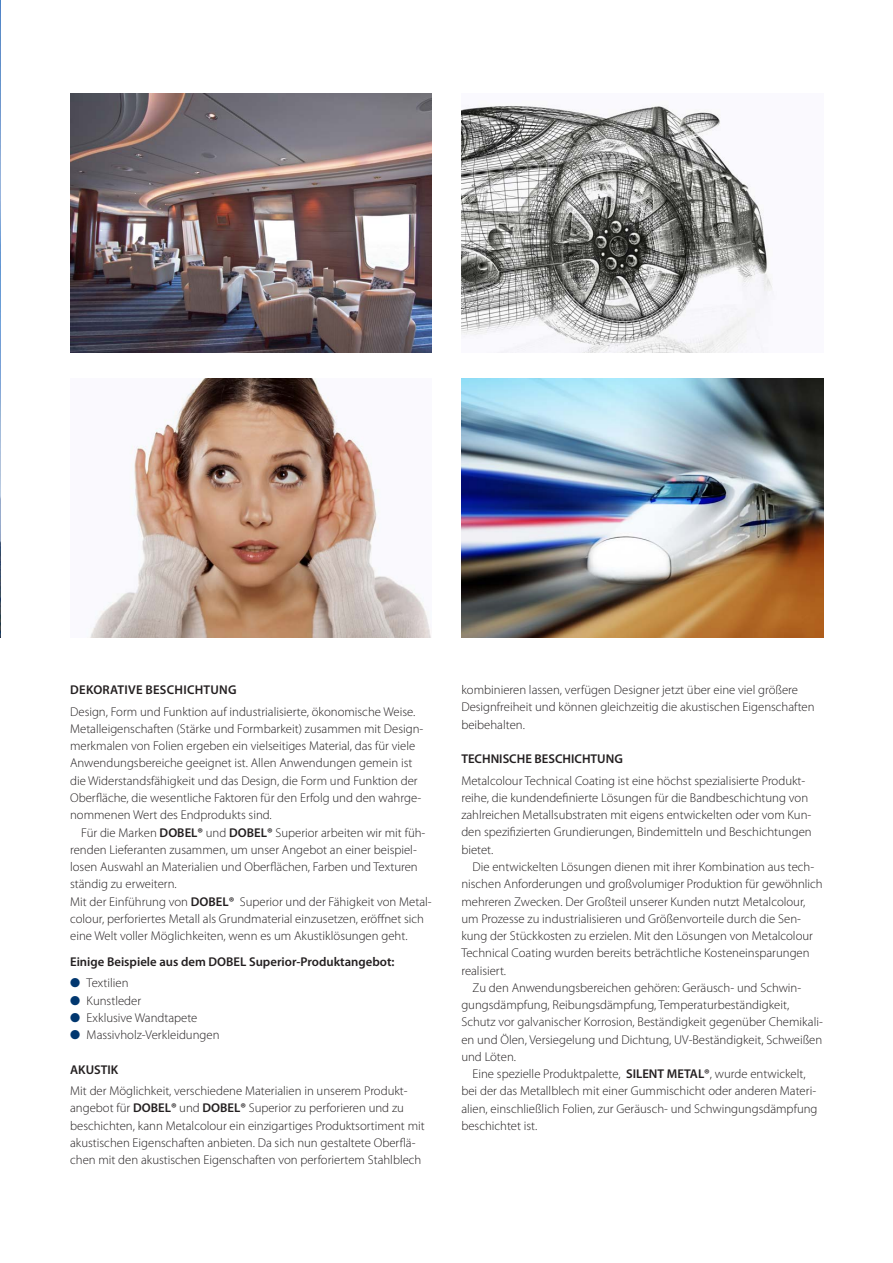
<style>
.page{position:relative;width:893px;height:1263px;background:#fff}
.page>*{position:absolute;margin:0;border:0;box-sizing:border-box;transform-origin:0 0}
.t1{font:300 12.75px/17.2px "Myriad Pro";color:#231f20}
.t2{font:600 12.75px "Myriad Pro";color:#231f20}
.t3{font:600 12.75px "Myriad Pro";letter-spacing:.02em;color:#231f20}
.s1{font-weight:600}
.s2{color:#01376f}
</style>
<div class="page">
<img style="left:0;top:0;width:1px;height:638px">
<img style="left:71px;top:94px;width:361px;height:259px">
<img style="left:462px;top:105px;width:311px;height:248px">
<img style="left:90px;top:378px;width:341px;height:260px">
<img style="left:462px;top:378px;width:361px;height:260px">
<p class="t3" style="left:70px;top:683px;width:168px">DEKORATIVE BESCHICHTUNG</p>
<p class="t1" style="left:70px;top:703px;width:355px">Design, Form und Funktion auf industrialisierte, ökonomische Weise.<br>Metalleigenschaften (Stärke und Formbarkeit) zusammen mit Design&shy;merkmalen von Folien ergeben ein vielseitiges Material, das für viele Anwendungsbereiche geeignet ist. Allen Anwendungen gemein ist die Widerstandsfähigkeit und das Design, die Form und Funktion der Oberfläche, die wesentliche Faktoren für den Erfolg und den wahrge&shy;nommenen Wert des Endprodukts sind.</p>
<p class="t1" style="left:70px;top:823px;width:363px;text-indent:11px">Für die Marken <span class="s1">DOBEL®</span> und <span class="s1">DOBEL®</span> Superior arbeiten wir mit füh&shy;renden Lieferanten zusammen, um unser Angebot an einer beispiel&shy;losen Auswahl an Materialien und Oberflächen, Farben und Texturen ständig zu erweitern.<br>Mit der Einführung von <span class="s1">DOBEL®</span> Superior und der Fähigkeit von Metal&shy;colour, perforiertes Metall als Grundmaterial einzusetzen, eröffnet sich eine Welt voller Möglichkeiten, wenn es um Akustiklösungen geht.</p>
<p class="t2" style="left:70px;top:954px;width:326px">Einige Beispiele aus dem DOBEL Superior-Produktangebot:</p>
<p class="t1" style="left:70px;top:974px;width:60px"><span class="s2">●</span> Textilien</p>
<p class="t1" style="left:70px;top:991px;width:72px"><span class="s2">●</span> Kunstleder</p>
<p class="t1" style="left:70px;top:1009px;width:129px"><span class="s2">●</span> Exklusive Wandtapete</p>
<p class="t1" style="left:70px;top:1026px;width:151px"><span class="s2">●</span> Massivholz-Verkleidungen</p>
<p class="t2" style="left:70px;top:1062px;width:50px">AKUSTIK</p>
<p class="t1" style="left:70px;top:1082px;width:356px">Mit der Möglichkeit, verschiedene Materialien in unserem Produkt&shy;angebot für <span class="s1">DOBEL®</span> und <span class="s1">DOBEL®</span> Superior zu perforieren und zu beschichten, kann Metalcolour ein einzigartiges Produktsortiment mit akustischen Eigenschaften anbieten. Da sich nun gestaltete Oberflä&shy;chen mit den akustischen Eigenschaften von perforiertem Stahlblech</p>
<p class="t1" style="left:461px;top:681px;width:355px">kombinieren lassen, verfügen Designer jetzt über eine viel größere<br>Designfreiheit und können gleichzeitig die akustischen Eigenschaften beibehalten.</p>
<p class="t2" style="left:461px;top:752px;width:163px">TECHNISCHE BESCHICHTUNG</p>
<p class="t1" style="left:461px;top:772px;width:352px">Metalcolour Technical Coating ist eine höchst spezialisierte Produkt&shy;reihe, die kundendefinierte Lösungen für die Bandbeschichtung von zahlreichen Metallsubstraten mit eigens entwickelten oder vom Kun&shy;den spezifizierten Grundierungen, Bindemitteln und Beschichtungen bietet.</p>
<p class="t1" style="left:473px;top:858px;width:343px">Die entwickelten Lösungen dienen mit ihrer Kombination aus tech-</p>
<p class="t1" style="left:461px;top:875px;width:363px">nischen Anforderungen und großvolumiger Produktion für gewöhnlich</p>
<p class="t1" style="left:461px;top:892px;width:346px">mehreren Zwecken. Der Großteil unserer Kunden nutzt Metalcolour,</p>
<p class="t1" style="left:461px;top:910px;width:341px">um Prozesse zu industrialisieren und Größenvorteile durch die Sen-</p>
<p class="t1" style="left:461px;top:927px;width:353px">kung der Stückkosten zu erzielen. Mit den Lösungen von Metalcolour</p>
<p class="t1" style="left:461px;top:944px;width:350px">Technical Coating wurden bereits beträchtliche Kosteneinsparungen</p>
<p class="t1" style="left:461px;top:961px;width:46px">realisiert.</p>
<p class="t1" style="left:473px;top:979px;width:330px">Zu den Anwendungsbereichen gehören: Geräusch- und Schwin-</p>
<p class="t1" style="left:461px;top:996px;width:329px">gungsdämpfung, Reibungsdämpfung, Temperaturbeständigkeit,</p>
<p class="t1" style="left:461px;top:1013px;width:363px">Schutz vor galvanischer Korrosion, Beständigkeit gegenüber Chemikali-</p>
<p class="t1" style="left:461px;top:1030px;width:362px">en und Ölen, Versiegelung und Dichtung, UV-Beständigkeit, Schweißen</p>
<p class="t1" style="left:461px;top:1048px;width:56px">und Löten.</p>
<p class="t1" style="left:473px;top:1065px;width:335px">Eine spezielle Produktpalette, <span class="s1">SILENT METAL®</span>, wurde entwickelt,</p>
<p class="t1" style="left:461px;top:1082px;width:356px">bei der das Metallblech mit einer Gummischicht oder anderen Materi-</p>
<p class="t1" style="left:461px;top:1099px;width:358px">alien, einschließlich Folien, zur Geräusch- und Schwingungsdämpfung</p>
<p class="t1" style="left:461px;top:1117px;width:78px">beschichtet ist.</p>
</div>
